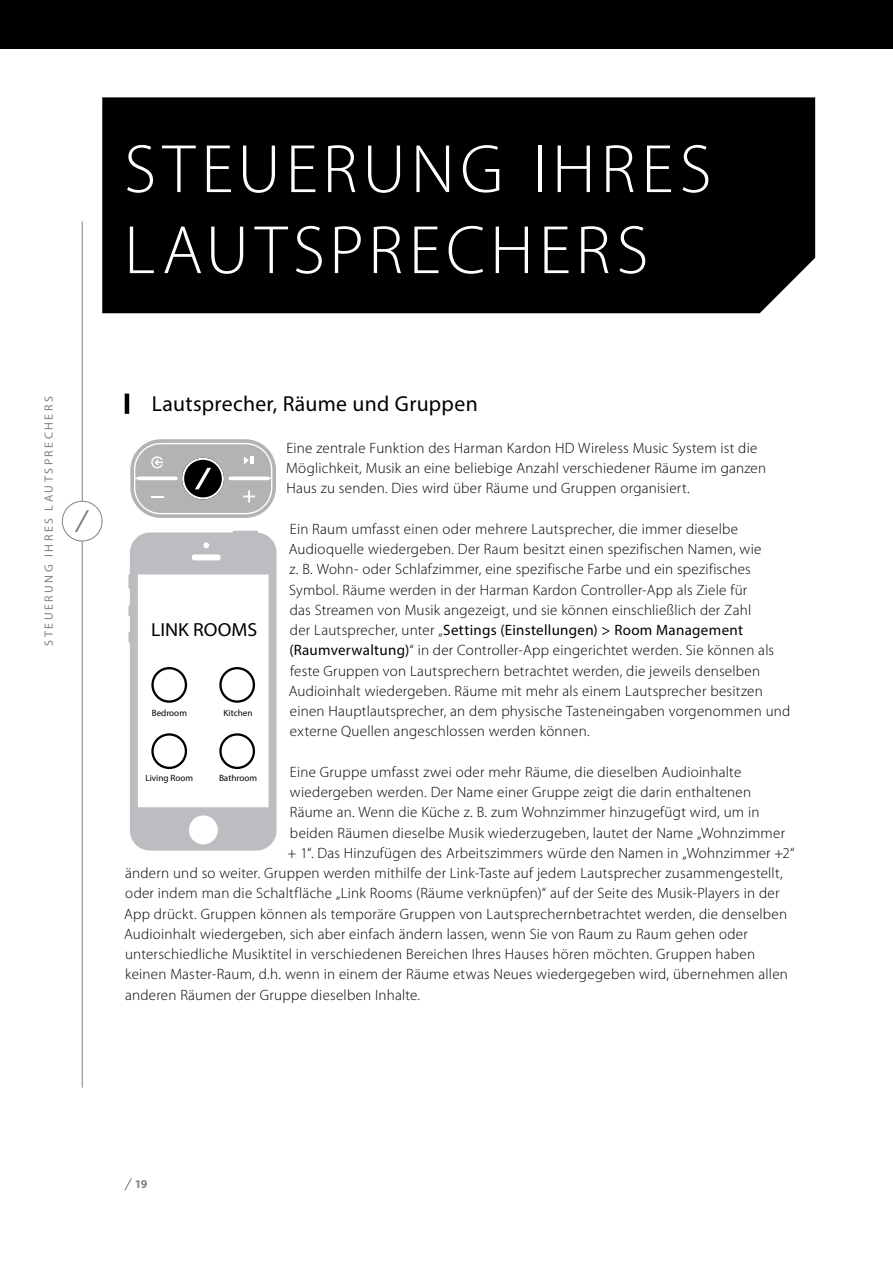
<style>
.page{position:relative;width:893px;height:1263px;background:#fff}
.page>*{position:absolute;margin:0;border:0;box-sizing:border-box;transform-origin:0 0}
.t1{font:300 69px "Myriad Pro";color:#fff}
.t2{font:21.75px "Myriad Pro";letter-spacing:.015em;color:#000}
.t3{font:18.9px "Myriad Pro";color:#000;scale:1.05 1}
.t4{font:300 15px/20.2px "Myriad Pro";letter-spacing:.015em;color:#000}
.t5{font:12px "Myriad Pro";letter-spacing:.21em;color:#808284}
.t6{font:700 12px "Myriad Pro";color:#808284}
.t7{font:9.15px "Myriad Pro";color:#000}
.s1{font-weight:400}
</style>
<div class="page">
<div style="left:0;top:0;width:893px;height:49px;background:#000"></div>
<svg style="left:124px;top:1178px;width:8px;height:12px"></svg>
<hr style="left:82px;top:541px;width:1px;height:546px;background:#808284">
<hr style="left:82px;top:221px;width:1px;height:281px;background:#808284">
<div style="left:62px;top:501px;width:40px;height:40px;border:1px solid #808284;border-radius:50%"></div>
<svg style="left:75px;top:510px;width:14px;height:22px"></svg>
<div style="left:102px;top:97px;width:713px;height:216px;background:#000"></div>
<hr style="left:125px;top:394px;width:4px;height:20px;background:#000">
<svg style="left:130px;top:439px;width:147px;height:80px;fill:#b3b3b3"></svg>
<div style="left:129px;top:438px;width:148px;height:81px;border:1px solid #fff;border-radius:31px"></div>
<div style="left:134px;top:443px;width:138px;height:71px;border:1px solid #fff;border-radius:26px"></div>
<div style="left:137px;top:476px;width:41px;height:4px;border:1px solid #fff"></div>
<div style="left:229px;top:476px;width:41px;height:4px;border:1px solid #fff"></div>
<svg style="left:244px;top:456px;width:10px;height:8px"></svg>
<svg style="left:243px;top:490px;width:12px;height:12px"></svg>
<svg style="left:151px;top:496px;width:12px;height:1px"></svg>
<svg style="left:151px;top:456px;width:12px;height:12px"></svg>
<svg style="left:182px;top:458px;width:42px;height:42px"></svg>
<svg style="left:128px;top:531px;width:149px;height:319px"></svg>
<h1 class="t1" style="left:124px;top:131px;width:82px">Steuerung</h1>
<h1 class="t1" style="left:532px;top:131px;width:36px">ihres</h1>
<h1 class="t1" style="left:124px;top:212px;width:40px">lautspre</h1>
<h1 class="t1" style="left:446px;top:212px;width:83px">chers</h1>
<p class="t5" style="left:42px;top:646px;width:250px;rotate:-90deg">Steuerung i hres lautsprechers</p>
<h2 class="t2" style="left:130px;top:390px;width:350px">Lautsprecher, Räume und Gruppen</h2>
<p class="t4" style="left:286px;top:438px;width:481px">Eine zentrale Funktion des Harman Kardon HD Wireless Music System ist die<br>Möglichkeit, Musik an eine beliebige Anzahl verschiedener Räume im ganzen<br>Haus zu senden. Dies wird über Räume und Gruppen organisiert.</p>
<p class="t4" style="left:289px;top:519px;width:503px">Ein Raum umfasst einen oder mehrere Lautsprecher, die immer dieselbe Audioquelle wiedergeben. Der Raum besitzt einen spezifischen Namen, wie<br>z. B. Wohn- oder Schlafzimmer, eine spezifische Farbe und ein spezifisches Symbol. Räume werden in der Harman Kardon Controller-App als Ziele für<br>das Streamen von Musik angezeigt, und sie können einschließlich der Zahl<br>der Lautsprecher, unter „<span class="s1">Settings (Einstellungen) &gt; Room Management (Raumverwaltung)</span>“ in der Controller-App eingerichtet werden. Sie können als feste Gruppen von Lautsprechern betrachtet werden, die jeweils denselben Audioinhalt wiedergeben. Räume mit mehr als einem Lautsprecher besitzen einen Hauptlautsprecher, an dem physische Tasteneingaben vorgenommen und externe Quellen angeschlossen werden können.</p>
<p class="t4" style="left:290px;top:762px;width:453px">Eine Gruppe umfasst zwei oder mehr Räume, die dieselben Audioinhalte</p>
<p class="t4" style="left:290px;top:782px;width:463px">wiedergeben werden. Der Name einer Gruppe zeigt die darin enthaltenen</p>
<p class="t4" style="left:290px;top:802px;width:471px">Räume an. Wenn die Küche z. B. zum Wohnzimmer hinzugefügt wird, um in</p>
<p class="t4" style="left:290px;top:823px;width:497px">beiden Räumen dieselbe Musik wiederzugeben, lautet der Name „Wohnzimmer</p>
<p class="t4" style="left:288px;top:843px;width:508px">+ 1“. Das Hinzufügen des Arbeitszimmers würde den Namen in „Wohnzimmer +2“</p>
<p class="t4" style="left:125px;top:863px;width:659px">ändern und so weiter. Gruppen werden mithilfe der Link-Taste auf jedem Lautsprecher zusammengestellt,</p>
<p class="t4" style="left:125px;top:883px;width:656px">oder indem man die Schaltfläche „Link Rooms (Räume verknüpfen)“ auf der Seite des Musik-Players in der</p>
<p class="t4" style="left:124px;top:904px;width:665px">App drückt. Gruppen können als temporäre Gruppen von Lautsprechernbetrachtet werden, die denselben</p>
<p class="t4" style="left:124px;top:924px;width:625px">Audioinhalt wiedergeben, sich aber einfach ändern lassen, wenn Sie von Raum zu Raum gehen oder</p>
<p class="t4" style="left:125px;top:944px;width:631px">unterschiedliche Musiktitel in verschiedenen Bereichen Ihres Hauses hören möchten. Gruppen haben</p>
<p class="t4" style="left:125px;top:964px;width:664px">keinen Master-Raum, d.h. wenn in einem der Räume etwas Neues wiedergegeben wird, übernehmen allen</p>
<p class="t4" style="left:125px;top:985px;width:297px">anderen Räumen der Gruppe dieselben Inhalte.</p>
<p class="t3" style="left:151px;top:618px;width:103px">LINK ROOMS</p>
<p class="t7" style="left:152px;top:707px;width:37px">Bedroom</p>
<p class="t7" style="left:224px;top:707px;width:30px">Kitchen</p>
<p class="t7" style="left:145px;top:772px;width:49px">Living Room</p>
<p class="t7" style="left:219px;top:772px;width:39px">Bathroom</p>
<p class="t6" style="left:135px;top:1176px;width:14px">19</p>
</div>
